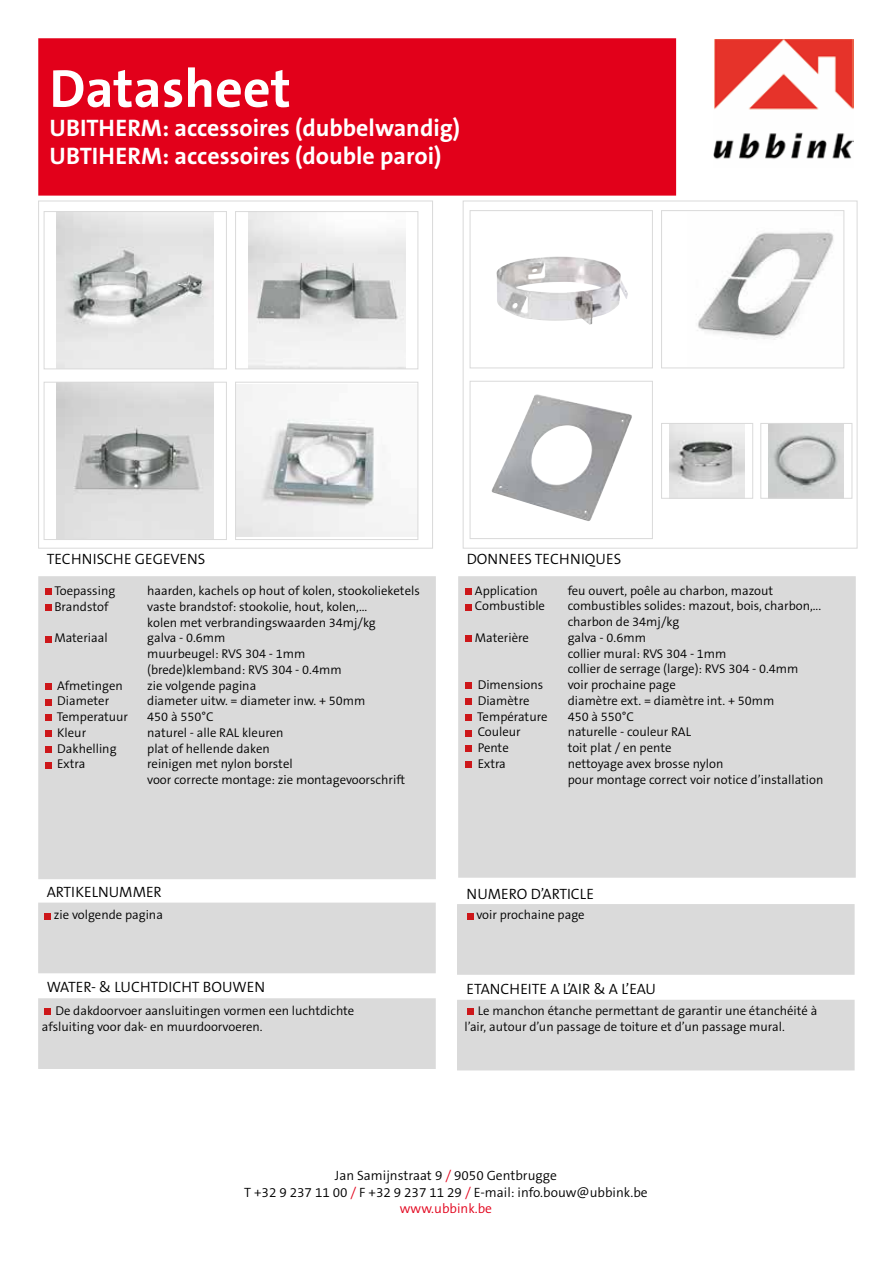
<style>
.page{position:relative;width:893px;height:1263px;background:#fff}
.page>*{position:absolute;margin:0;border:0;box-sizing:border-box;transform-origin:0 0}
.t1{font:700 54px "The Sans B7";color:#fff}
.t2{font:700 24px/28.8px "The Sans B7";color:#fff}
.t3{font:300 15px "The Sans B4";color:#000}
.t4{font:300 13.5px/16.2px "The Sans B4";color:#000;text-align:center}
.t5{font:300 12.75px/15.8px "The Sans B4";color:#000}
.s1{color:#e2001a}
</style>
<div class="page">
<div style="left:39px;top:39px;width:636px;height:156px;background:#e2001a"></div>
<div style="left:38px;top:38px;width:638px;height:158px;border:2px solid #e2001a"></div>
<img style="left:713px;top:40px;width:141px;height:120px">
<div style="left:463px;top:201px;width:394px;height:348px;background:#fff;border:1px solid #dadada"></div>
<div style="left:38px;top:576px;width:398px;height:303px;background:#dadada"></div>
<div style="left:458px;top:576px;width:398px;height:302px;background:#dadada"></div>
<div style="left:38px;top:902px;width:398px;height:71px;background:#dadada;border:2px solid #dadada"></div>
<div style="left:457px;top:904px;width:398px;height:71px;background:#dadada"></div>
<div style="left:45px;top:589px;width:7px;height:6px;background:#cd171a"></div>
<div style="left:45px;top:604px;width:7px;height:7px;background:#cd171a"></div>
<div style="left:45px;top:636px;width:7px;height:6px;background:#cd171a"></div>
<div style="left:45px;top:683px;width:7px;height:7px;background:#cd171a"></div>
<div style="left:45px;top:699px;width:7px;height:6px;background:#cd171a"></div>
<div style="left:45px;top:715px;width:7px;height:6px;background:#cd171a"></div>
<div style="left:45px;top:730px;width:7px;height:7px;background:#cd171a"></div>
<div style="left:45px;top:746px;width:7px;height:7px;background:#cd171a"></div>
<div style="left:45px;top:762px;width:7px;height:6px;background:#cd171a"></div>
<svg style="left:466px;top:588px;width:6px;height:6px"></svg>
<svg style="left:466px;top:604px;width:6px;height:6px"></svg>
<div style="left:466px;top:635px;width:6px;height:7px;background:#cd171a"></div>
<svg style="left:466px;top:683px;width:6px;height:6px"></svg>
<div style="left:466px;top:698px;width:6px;height:7px;background:#cd171a"></div>
<svg style="left:466px;top:714px;width:6px;height:6px"></svg>
<svg style="left:466px;top:730px;width:6px;height:6px"></svg>
<svg style="left:466px;top:746px;width:6px;height:6px"></svg>
<div style="left:466px;top:761px;width:6px;height:7px;background:#cd171a"></div>
<svg style="left:45px;top:913px;width:6px;height:6px"></svg>
<div style="left:467px;top:913px;width:7px;height:6px;background:#cd171a"></div>
<div style="left:38px;top:201px;width:395px;height:348px;background:#fff;border:1px solid #dadada"></div>
<div style="left:38px;top:998px;width:398px;height:71px;background:#dadada"></div>
<div style="left:457px;top:1000px;width:398px;height:70px;background:#dadada"></div>
<div style="left:45px;top:1008px;width:6px;height:7px;background:#cd171a"></div>
<div style="left:467px;top:1008px;width:7px;height:7px;background:#cd171a"></div>
<img style="left:57px;top:213px;width:157px;height:154px">
<div style="left:44px;top:211px;width:183px;height:158px;border:1px solid #dadada"></div>
<img style="left:248px;top:213px;width:157px;height:154px">
<div style="left:235px;top:211px;width:183px;height:158px;border:1px solid #dadada"></div>
<img style="left:57px;top:384px;width:157px;height:154px">
<div style="left:44px;top:382px;width:183px;height:158px;border:1px solid #dadada"></div>
<img style="left:237px;top:385px;width:179px;height:152px">
<div style="left:235px;top:382px;width:183px;height:158px;border:1px solid #dadada"></div>
<img style="left:496px;top:256px;width:132px;height:69px">
<div style="left:470px;top:210px;width:183px;height:158px;border:1px solid #dadada"></div>
<img style="left:697px;top:232px;width:137px;height:108px">
<div style="left:661px;top:210px;width:183px;height:158px;border:1px solid #dadada"></div>
<img style="left:491px;top:394px;width:141px;height:127px">
<div style="left:470px;top:381px;width:183px;height:158px;border:1px solid #dadada"></div>
<img style="left:670px;top:425px;width:74px;height:72px">
<div style="left:661px;top:423px;width:92px;height:76px;border:1px solid #dadada"></div>
<img style="left:769px;top:425px;width:75px;height:72px">
<div style="left:760px;top:423px;width:92px;height:76px;border:1px solid #dadada"></div>
<h1 class="t1" style="left:49px;top:60px;width:243px">Datasheet</h1>
<h2 class="t2" style="left:49px;top:114px;width:412px">UBITHERM: accessoires (dubbelwandig)<br>UBTIHERM: accessoires (double paroi)</h2>
<p class="t3" style="left:47px;top:551px;width:160px">TECHNISCHE GEGEVENS</p>
<p class="t3" style="left:467px;top:551px;width:156px">DONNEES TECHNIQUES</p>
<p class="t5" style="left:54px;top:583px;width:62px">Toepassing</p>
<p class="t5" style="left:147px;top:583px;width:274px">haarden, kachels op hout of kolen, stookolieketels</p>
<p class="t5" style="left:54px;top:599px;width:56px">Brandstof</p>
<p class="t5" style="left:147px;top:599px;width:230px">vaste brandstof: stookolie, hout, kolen,... kolen met verbrandingswaarden 34mj/kg</p>
<p class="t5" style="left:54px;top:631px;width:55px">Materiaal</p>
<p class="t5" style="left:147px;top:631px;width:196px">galva - 0.6mm<br>muurbeugel: RVS 304 - 1mm (brede)klemband: RVS 304 - 0.4mm</p>
<p class="t5" style="left:57px;top:678px;width:67px">Afmetingen</p>
<p class="t5" style="left:147px;top:678px;width:111px">zie volgende pagina</p>
<p class="t5" style="left:57px;top:694px;width:53px">Diameter</p>
<p class="t5" style="left:147px;top:694px;width:220px">diameter uitw. = diameter inw. + 50mm</p>
<p class="t5" style="left:57px;top:709px;width:73px">Temperatuur</p>
<p class="t5" style="left:147px;top:709px;width:68px">450 à 550°C</p>
<p class="t5" style="left:57px;top:725px;width:30px">Kleur</p>
<p class="t5" style="left:147px;top:725px;width:138px">naturel - alle RAL kleuren</p>
<p class="t5" style="left:57px;top:741px;width:61px">Dakhelling</p>
<p class="t5" style="left:147px;top:741px;width:124px">plat of hellende daken</p>
<p class="t5" style="left:57px;top:757px;width:30px">Extra</p>
<p class="t5" style="left:147px;top:757px;width:260px">reinigen met nylon borstel<br>voor correcte montage: zie montagevoorschrift</p>
<p class="t5" style="left:475px;top:583px;width:64px">Application</p>
<p class="t5" style="left:568px;top:583px;width:207px">feu ouvert, poêle au charbon, mazout</p>
<p class="t5" style="left:475px;top:599px;width:72px">Combustible</p>
<p class="t5" style="left:568px;top:599px;width:255px">combustibles solides: mazout, bois, charbon,... charbon de 34mj/kg</p>
<p class="t5" style="left:475px;top:630px;width:55px">Materière</p>
<p class="t5" style="left:568px;top:630px;width:232px">galva - 0.6mm<br>collier mural: RVS 304 - 1mm<br>collier de serrage (large): RVS 304 - 0.4mm</p>
<p class="t5" style="left:478px;top:677px;width:67px">Dimensions</p>
<p class="t5" style="left:568px;top:677px;width:110px">voir prochaine page</p>
<p class="t5" style="left:478px;top:693px;width:53px">Diamètre</p>
<p class="t5" style="left:568px;top:693px;width:208px">diamètre ext. = diamètre int. + 50mm</p>
<p class="t5" style="left:477px;top:709px;width:72px">Température</p>
<p class="t5" style="left:568px;top:709px;width:68px">450 à 550°C</p>
<p class="t5" style="left:478px;top:725px;width:45px">Couleur</p>
<p class="t5" style="left:568px;top:725px;width:125px">naturelle - couleur RAL</p>
<p class="t5" style="left:478px;top:740px;width:33px">Pente</p>
<p class="t5" style="left:568px;top:740px;width:105px">toit plat / en pente</p>
<p class="t5" style="left:478px;top:756px;width:30px">Extra</p>
<p class="t5" style="left:568px;top:756px;width:257px">nettoyage avex brosse nylon<br>pour montage correct voir notice d’installation</p>
<p class="t3" style="left:47px;top:884px;width:117px">ARTIKELNUMMER</p>
<p class="t3" style="left:467px;top:886px;width:129px">NUMERO D’ARTICLE</p>
<p class="t5" style="left:54px;top:908px;width:111px">zie volgende pagina</p>
<p class="t5" style="left:476px;top:908px;width:110px">voir prochaine page</p>
<p class="t3" style="left:47px;top:979px;width:220px">WATER- &amp; LUCHTDICHT BOUWEN</p>
<p class="t3" style="left:467px;top:981px;width:191px">ETANCHEITE A L’AIR &amp; A L’EAU</p>
<p class="t5" style="left:42px;top:1003px;width:314px;text-indent:14px">De dakdoorvoer aansluitingen vormen een luchtdichte afsluiting voor dak- en muurdoorvoeren.</p>
<p class="t5" style="left:464px;top:1003px;width:354px;text-indent:14px">Le manchon étanche permettant de garantir une étanchéité à l’air, autour d’un passage de toiture et d’un passage mural.</p>
<p class="t4" style="left:244px;top:1168px;width:405px">Jan Samijnstraat 9 <span class="s1">/</span> 9050 Gentbrugge<br>T +32 9 237 11 00 <span class="s1">/</span> F +32 9 237 11 29 <span class="s1">/</span> E-mail: info.bouw@ubbink.be <span class="s1">www.ubbink.be</span></p>
</div>
